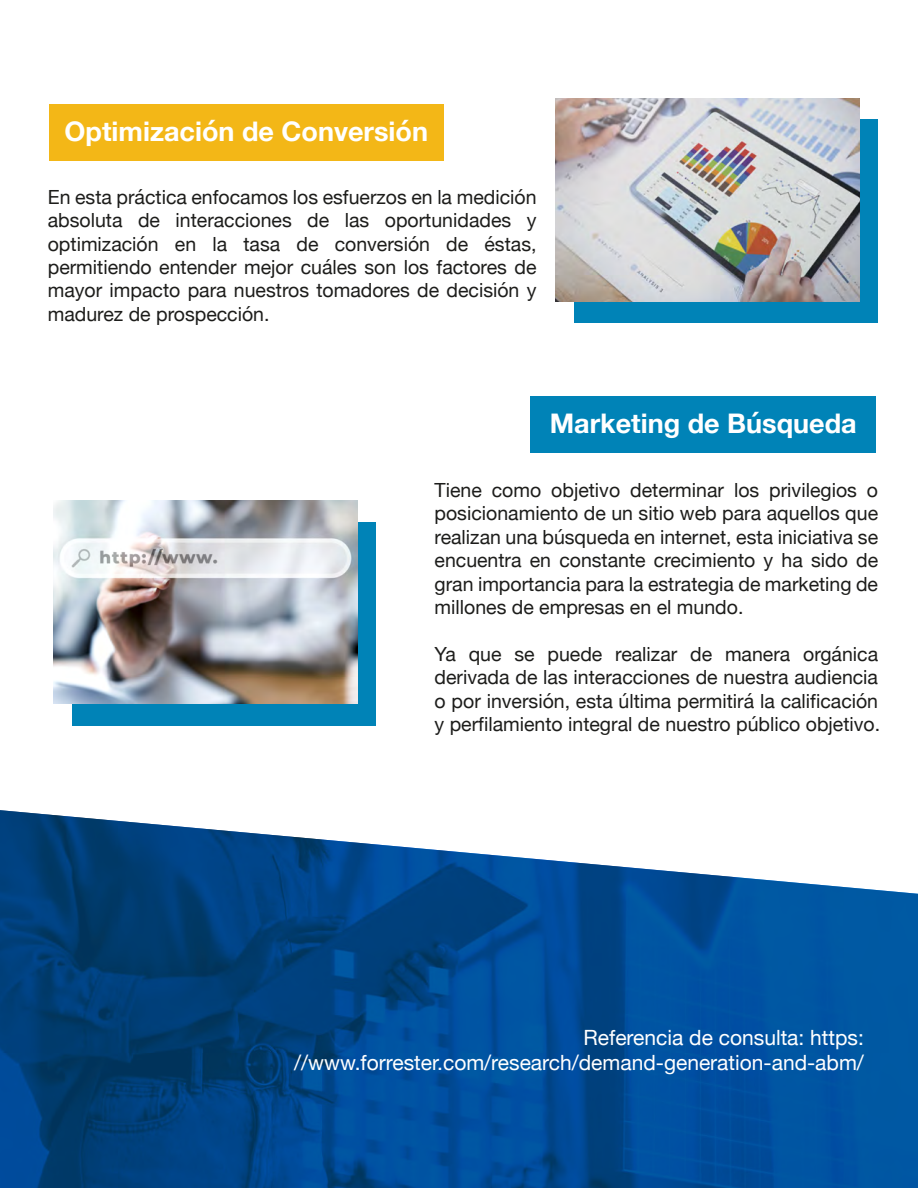
<style>
.page{position:relative;width:918px;height:1188px;background:#fff}
.page>*{position:absolute;margin:0;border:0;box-sizing:border-box;transform-origin:0 0}
.t1{font:700 27px "Helvetica Neue";color:#fff}
.t2{font:21px/25.2px "Helvetica Neue";color:#fff;text-align:right}
.t3{font:19.5px/23.4px "Helvetica Neue";color:#1d1d1b;text-align:justify}
</style>
<div class="page">
<svg style="left:0;top:810px;width:918px;height:378px;background:#1c5c99"></svg>
<div style="left:49px;top:104px;width:395px;height:57px;background:#f3b717"></div>
<div style="left:574px;top:120px;width:304px;height:203px;background:#0083b7"></div>
<img style="left:556px;top:99px;width:303px;height:203px">
<div style="left:530px;top:396px;width:346px;height:57px;background:#0083b7"></div>
<div style="left:72px;top:522px;width:304px;height:203px;background:#0083b7"></div>
<img style="left:54px;top:501px;width:303px;height:203px">
<h1 class="t1" style="left:65px;top:110px;width:365px">Optimización de Conversión</h1>
<p class="t3" style="left:48px;top:186px;width:490px">En esta práctica enfocamos los esfuerzos en la medición absoluta de interacciones de las oportunidades y optimización en la tasa de conversión de éstas, permitiendo entender mejor cuáles son los factores de mayor impacto para nuestros tomadores de decisión y madurez de prospección.</p>
<h1 class="t1" style="left:550px;top:402px;width:308px">Marketing de Búsqueda</h1>
<p class="t3" style="left:435px;top:480px;width:445px">Tiene como objetivo determinar los privilegios o posicionamiento de un sitio web para aquellos que realizan una búsqueda en internet, esta iniciativa se encuentra en constante crecimiento y ha sido de gran importancia para la estrategia de marketing de millones de empresas en el mundo.</p>
<p class="t3" style="left:435px;top:643px;width:447px">Ya que se puede realizar de manera orgánica derivada de las interacciones de nuestra audiencia o por inversión, esta última permitirá la calificación y perfilamiento integral de nuestro público objetivo.</p>
<p class="t2" style="left:294px;top:1026px;width:571px">Referencia de consulta: https: //www.forrester.com/research/demand-generation-and-abm/</p>
</div>
